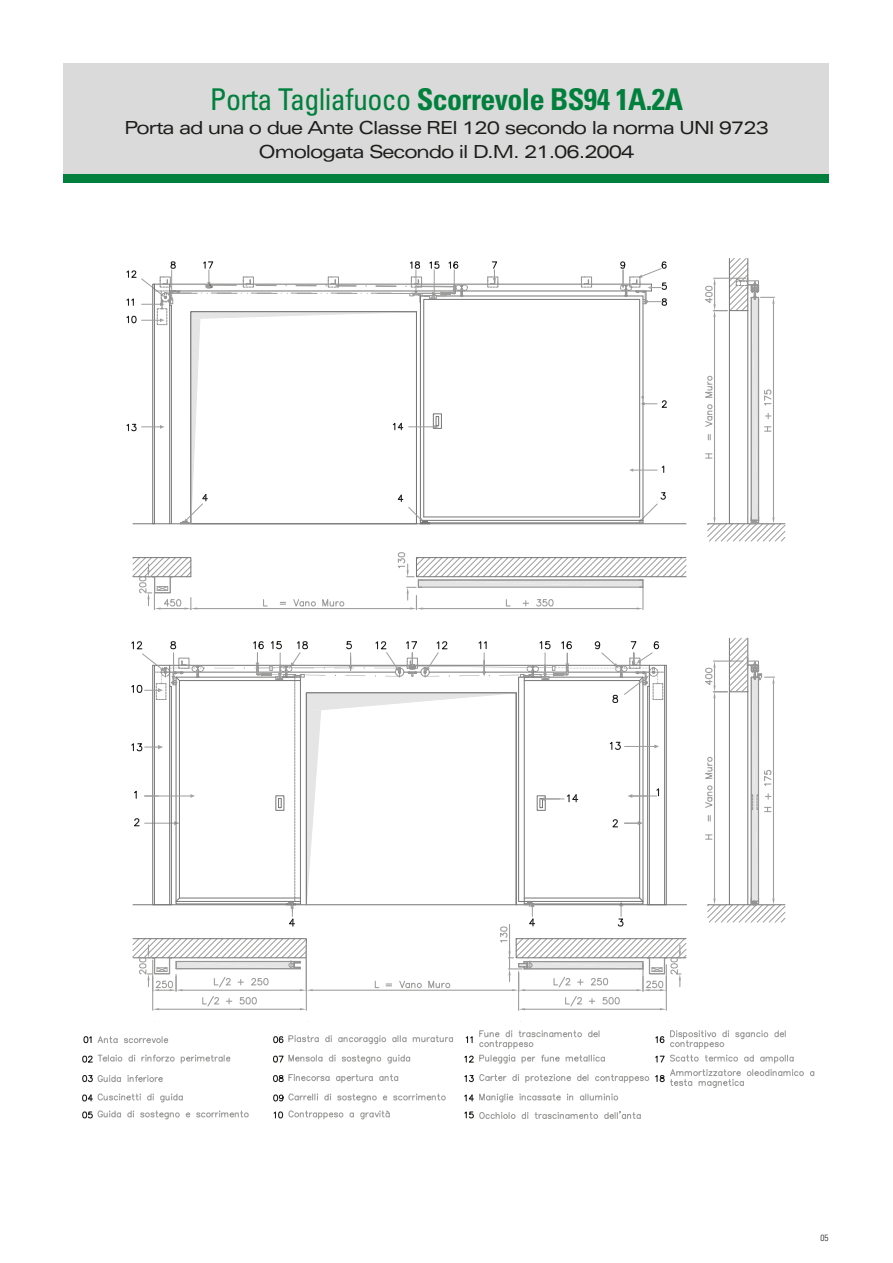
<style>
.page{position:relative;width:893px;height:1263px;background:#fff}
.page>*{position:absolute;margin:0;border:0;box-sizing:border-box;transform-origin:0 0}
.t1{font:700 condensed 30px "Univers LT Std";letter-spacing:-.02em;color:#00803c}
.t2{font:expanded 18px/24px "Univers LT Std";letter-spacing:-.06em;color:#1d1d1b;text-align:center}
.t3{font:300 condensed 9px "Univers LT Std";color:#1d1d1b}
.s1{font-weight:400}
</style>
<div class="page">
<div style="left:423px;top:299px;width:217px;height:218px;border:1px solid #777676"></div>
<hr style="left:643px;top:296px;width:1px;height:227px;background:#777676">
<hr style="left:420px;top:520px;width:223px;height:1px;background:#777676">
<hr style="left:424px;top:517px;width:216px;height:1px;background:#777676">
<hr style="left:133px;top:523px;width:553px;height:1px;background:#777676">
<hr style="left:154px;top:284px;width:497px;height:1px;background:#777676">
<hr style="left:436px;top:296px;width:207px;height:1px;background:#777676">
<hr style="left:455px;top:291px;width:196px;height:1px;background:#777676">
<hr style="left:197px;top:608px;width:213px;height:1px;background:#9d9d9c">
<svg style="left:263px;top:599px;width:5px;height:8px"></svg>
<svg style="left:280px;top:602px;width:6px;height:3px"></svg>
<svg style="left:293px;top:599px;width:23px;height:8px"></svg>
<svg style="left:322px;top:599px;width:23px;height:8px"></svg>
<svg style="left:132px;top:557px;width:65px;height:53px"></svg>
<svg style="left:638px;top:492px;width:28px;height:31px"></svg>
<svg style="left:641px;top:396px;width:26px;height:12px"></svg>
<svg style="left:629px;top:463px;width:36px;height:10px"></svg>
<svg style="left:705px;top:258px;width:81px;height:284px"></svg>
<svg style="left:705px;top:637px;width:81px;height:286px"></svg>
<svg style="left:131px;top:641px;width:556px;height:369px"></svg>
<svg style="left:397px;top:552px;width:290px;height:57px"></svg>
<svg style="left:126px;top:261px;width:342px;height:263px"></svg>
<svg style="left:487px;top:261px;width:12px;height:27px"></svg>
<svg style="left:581px;top:277px;width:12px;height:11px"></svg>
<svg style="left:619px;top:261px;width:48px;height:45px"></svg>
<svg style="left:83px;top:1036px;width:86px;height:8px"></svg>
<svg style="left:82px;top:1055px;width:53px;height:8px"></svg>
<svg style="left:141px;top:1054px;width:90px;height:9px"></svg>
<svg style="left:273px;top:1035px;width:181px;height:29px"></svg>
<svg style="left:82px;top:1075px;width:81px;height:8px"></svg>
<svg style="left:273px;top:1074px;width:126px;height:9px"></svg>
<svg style="left:82px;top:1093px;width:59px;height:9px"></svg>
<svg style="left:147px;top:1093px;width:7px;height:8px"></svg>
<svg style="left:160px;top:1093px;width:23px;height:10px"></svg>
<svg style="left:273px;top:1093px;width:45px;height:9px"></svg>
<svg style="left:324px;top:1093px;width:122px;height:10px"></svg>
<svg style="left:464px;top:1030px;width:351px;height:73px"></svg>
<svg style="left:82px;top:1110px;width:167px;height:10px"></svg>
<svg style="left:273px;top:1110px;width:117px;height:10px"></svg>
<svg style="left:464px;top:1111px;width:65px;height:8px"></svg>
<svg style="left:535px;top:1111px;width:106px;height:8px"></svg>
<div style="left:64px;top:64px;width:765px;height:119px;background:#dadada"></div>
<div style="left:64px;top:174px;width:765px;height:9px;background:#00803c"></div>
<h1 class="t1" style="left:210px;top:81px;width:475px"><span class="s1">Porta Tagliafuoco</span> Scorrevole BS94 1A.2A</h1>
<p class="t2" style="left:124px;top:115px;width:646px">Porta ad una o due Ante Classe REI 120 secondo la norma UNI 9723<br>Omologata Secondo il D.M. 21.06.2004</p>
<p class="t3" style="left:820px;top:1232px;width:9px">05</p>
</div>
